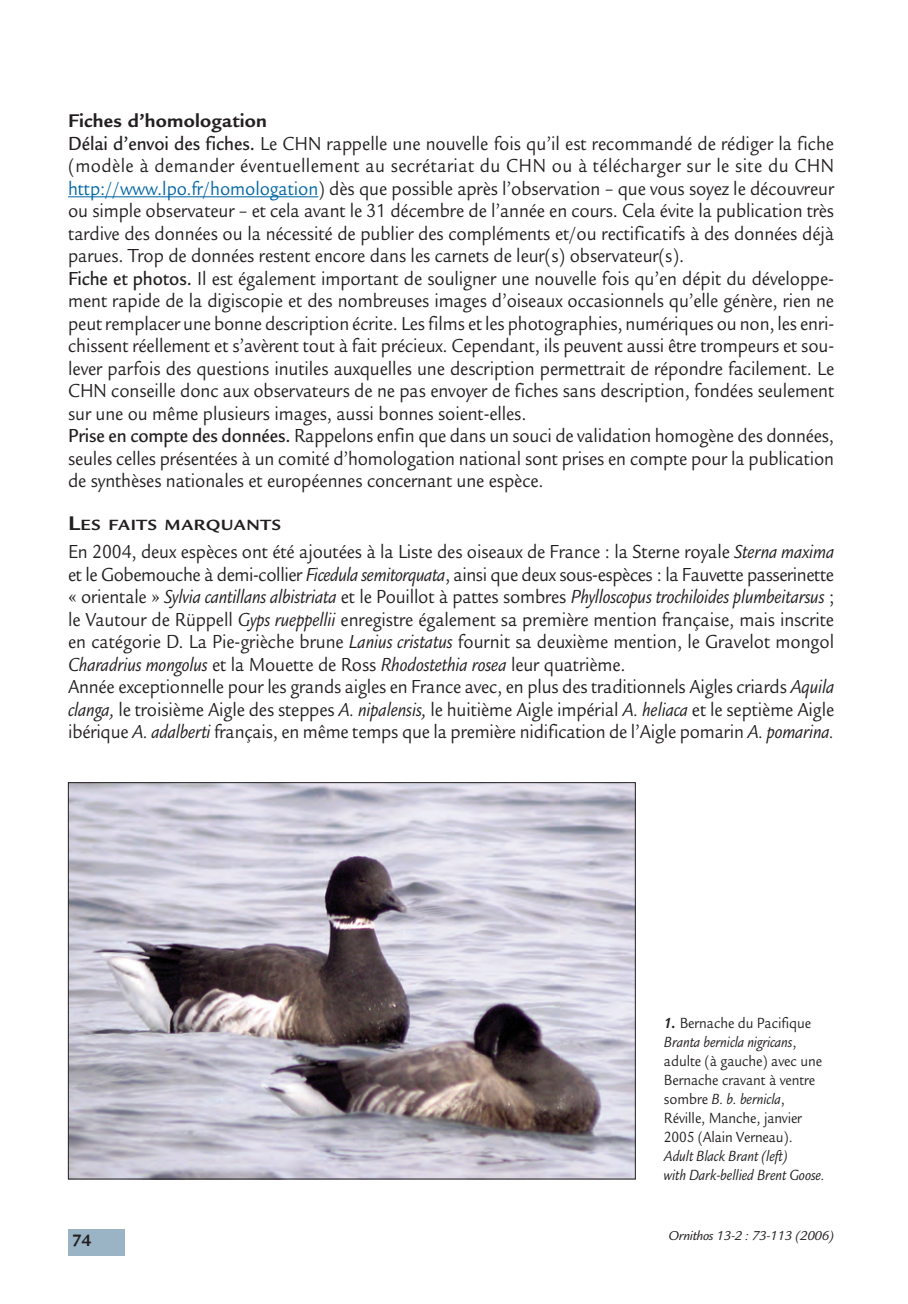
<style>
.page{position:relative;width:908px;height:1304px;background:#fff}
.page>*{position:absolute;margin:0;border:0;box-sizing:border-box;transform-origin:0 0}
.t1{font:20.4px/22.6px "Legacy Sans";letter-spacing:-.005em;color:#231f20;scale:.9 1}
.t2{font:700 20px "Legacy Sans";letter-spacing:.01em;color:#231f20}
.t3{font:700 18px "Legacy Sans";color:#231f20}
.t4{font:700 16.2px "Legacy Sans";letter-spacing:.035em;color:#231f20;scale:1.1 1}
.t5{font:16px/19px "Legacy Sans";letter-spacing:-.005em;color:#231f20;scale:.9 1}
.t6{font:italic 16px/19px "Legacy Sans";letter-spacing:-.005em;color:#231f20;scale:.9 1}
.t7{font:italic 14px "Legacy Sans";letter-spacing:-.025em;color:#231f20;scale:1.05 1}
.s1{font-weight:500}
.s2{color:#0166a5}
.s3{font-size:21.6px}
.s4{font-style:italic}
.s5{font-weight:700;font-style:italic}
</style>
<div class="page">
<div style="left:68px;top:1230px;width:57px;height:26px;background:#9ab4c5"></div>
<div style="left:68px;top:1229px;width:57px;height:26px;background:#9ab4c5"></div>
<hr style="left:68px;top:196px;width:250px;height:1px;background:#0166a5">
<img style="left:70px;top:784px;width:563px;height:393px">
<p class="t2" style="left:68px;top:113px;width:200px">Fiches d’homologation</p>
<p class="t1" style="left:68px;top:134px;width:852px"><span class="s1">Délai d’envoi des fiches.</span> Le CHN rappelle une nouvelle fois qu’il est recommandé de rédiger la fiche (modèle à demander éventuellement au secrétariat du CHN ou à télécharger sur le site du CHN <span class="s2">http://www.lpo.fr/homologation</span>) dès que possible après l’observation – que vous soyez le découvreur ou simple observateur – et cela avant le 31 décembre de l’année en cours. Cela évite la publication très tardive des données ou la nécessité de publier des compléments et/ou rectificatifs à des données déjà parues. Trop de données restent encore dans les carnets de leur(s) observateur(s).<br><span class="s1">Fiche et photos.</span> Il est également important de souligner une nouvelle fois qu’en dépit du développe&shy;ment rapide de la digiscopie et des nombreuses images d’oiseaux occasionnels qu’elle génère, rien ne peut remplacer une bonne description écrite. Les films et les photographies, numériques ou non, les enri&shy;chissent réellement et s’avèrent tout à fait précieux. Cependant, ils peuvent aussi être trompeurs et sou&shy;lever parfois des questions inutiles auxquelles une description permettrait de répondre facilement. Le CHN conseille donc aux observateurs de ne pas envoyer de fiches sans description, fondées seulement sur une ou même plusieurs images, aussi bonnes soient-elles.<br><span class="s1">Prise en compte des données.</span> Rappelons enfin que dans un souci de validation homogène des données, seules celles présentées à un comité d’homologation national sont prises en compte pour la publication de synthèses nationales et européennes concernant une espèce.</p>
<p class="t4" style="left:68px;top:519px;width:195px"><span class="s3">L</span>ES FAITS MARQUANTS</p>
<p class="t1" style="left:68px;top:543px;width:852px">En 2004, deux espèces ont été ajoutées à la Liste des oiseaux de France : la Sterne royale <span class="s4">Sterna maxima </span>et le Gobemouche à demi-collier <span class="s4">Ficedula semitorquata</span>, ainsi que deux sous-espèces : la Fauvette passerinette « orientale » <span class="s4">Sylvia cantillans albistriata</span> et le Pouillot à pattes sombres <span class="s4">Phylloscopus trochiloides plumbeitarsus</span> ; le Vautour de Rüppell <span class="s4">Gyps rueppellii</span> enregistre également sa première mention française, mais inscrite en catégorie D. La Pie-grièche brune <span class="s4">Lanius cristatus</span> fournit sa deuxième mention, le Gravelot mongol <span class="s4">Charadrius mongolus</span> et la Mouette de Ross <span class="s4">Rhodostethia rosea</span> leur quatrième.<br>Année exceptionnelle pour les grands aigles en France avec, en plus des traditionnels Aigles criards <span class="s4">Aquila clanga,</span> le troisième Aigle des steppes <span class="s4">A. nipalensis,</span> le huitième Aigle impérial <span class="s4">A. heliaca</span> et le septième Aigle ibérique <span class="s4">A. adalberti</span> français, en même temps que la première nidification de l’Aigle pomarin <span class="s4">A. pomarina.</span></p>
<p class="t5" style="left:663px;top:1015px;width:177px"><span class="s5">1.</span> Bernache du Pacifique<br><span class="s4">Branta bernicla nigricans</span>, adulte (à gauche) avec une<br>Bernache cravant à ventre sombre <span class="s4">B. b. bernicla</span>,<br>Réville, Manche, janvier<br>2005 (Alain Verneau).</p>
<p class="t6" style="left:663px;top:1148px;width:180px">Adult Black Brant (left)<br>with Dark-bellied Brent Goose.</p>
<p class="t3" style="left:72px;top:1234px;width:21px">74</p>
<p class="t7" style="left:668px;top:1230px;width:159px">Ornithos 13-2 : 73-113 (2006)</p>
</div>
